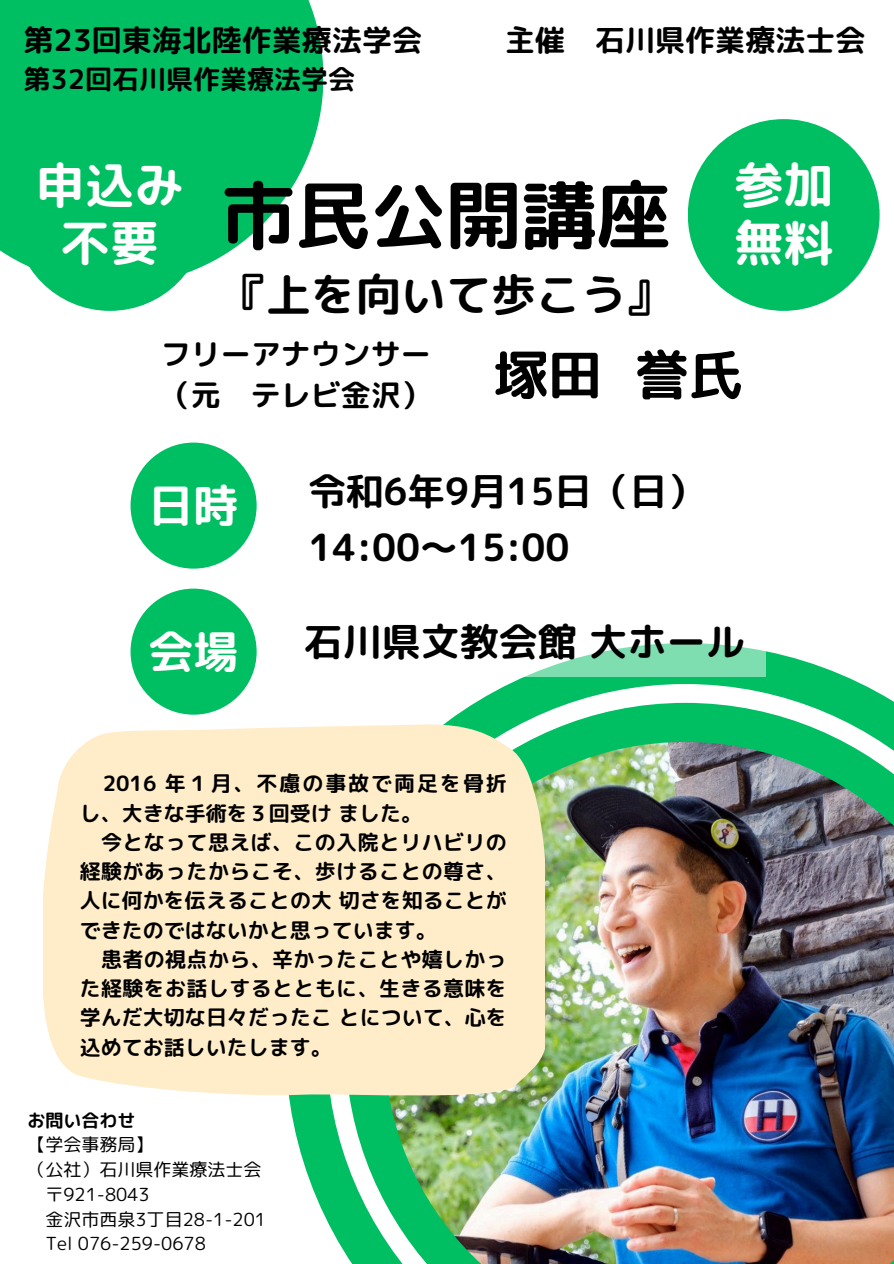
<style>
.page{position:relative;width:894px;height:1264px;background:#fff}
.page>*{position:absolute;margin:0;border:0;box-sizing:border-box;transform-origin:0 0}
.t1{font:75px "rounded mplus 1 p bold";color:#000}
.t2{font:54px "rounded mplus 1 p bold";color:#000}
.t3{font:49.5px/58.5px "rounded mplus 1 p bold";color:#fff;text-align:center}
.t4{font:45px "rounded mplus 1 p bold";color:#000}
.t5{font:45px "rounded mplus 1 p bold";color:#fff}
.t6{font:39px "rounded mplus 1 p bold";color:#000}
.t7{font:37.5px "rounded mplus 1 p bold";color:#000}
.t8{font:30px/41.7px "rounded mplus 1 p bold";color:#000}
.t9{font:27px "rounded mplus 1 p bold";color:#000}
.t10{font:21px "rounded mplus 1 p bold";color:#000}
.t11{font:21px "rounded mplus 1 p bold";letter-spacing:.02em;color:#000}
.t12{font:21px "rounded mplus 1 p bold";letter-spacing:.09em;color:#000}
.t13{font:18px "rounded mplus 1 p regular";color:#000}
.t14{font:18px "rounded mplus 1 p bold";color:#000}
</style>
<div class="page">
<svg style="left:0;top:0;width:323px;height:285px;fill:#00bf63"></svg>
<svg style="left:289px;top:651px;width:573px;height:567px"></svg>
<svg style="left:326px;top:684px;width:567px;height:569px"></svg>
<svg style="left:345px;top:703px;width:548px;height:560px;fill:#00bf63"></svg>
<img style="left:384px;top:742px;width:509px;height:521px">
<div style="left:687px;top:119px;width:192px;height:192px;background:#00bf63;border-radius:50%"></div>
<div style="left:14px;top:119px;width:192px;height:192px;background:#00bf63;border-radius:50%"></div>
<div style="left:130px;top:442px;width:126px;height:126px;background:#00bf63;border-radius:50%"></div>
<div style="left:130px;top:588px;width:126px;height:126px;background:#00bf63;border-radius:50%"></div>
<svg style="left:43px;top:722px;width:501px;height:379px;background:#faecc9"></svg>
<div style="left:285px;top:442px;width:480px;height:235px;background:#fff"></div>
<p class="t8" style="left:23px;top:19px;width:400px">第23回東海北陸作業療法学会</p>
<p class="t9" style="left:23px;top:60px;width:333px">第32回石川県作業療法学会</p>
<p class="t8" style="left:505px;top:19px;width:361px">主催 石川県作業療法士会</p>
<h4 class="t3" style="left:36px;top:155px;width:150px">申込み不要</h4>
<h3 class="t1" style="left:221px;top:162px;width:451px">市民公開講座</h3>
<h4 class="t4" style="left:221px;top:263px;width:451px">『上を向いて歩こう』</h4>
<h2 class="t3" style="left:734px;top:155px;width:100px">参加</h2>
<h2 class="t3" style="left:734px;top:213px;width:100px">無料</h2>
<h6 class="t8" style="left:161px;top:332px;width:271px">フリーアナウンサー（元 テレビ金沢）</h6>
<p class="t2" style="left:494px;top:336px;width:250px">塚田 誉氏</p>
<h3 class="t5" style="left:148px;top:473px;width:91px">日時</h3>
<h3 class="t5" style="left:148px;top:619px;width:91px">会場</h3>
<h4 class="t5" style="left:78px;top:622px;width:91px">会場</h4>
<p class="t7" style="left:308px;top:464px;width:397px">令和6年9月15日（日）</p>
<p class="t7" style="left:308px;top:520px;width:262px">14:00～15:00</p>
<p class="t6" style="left:304px;top:614px;width:442px">石川県文教会館大ホール</p>
<p class="t12" style="left:103px;top:768px;width:405px">2016 年１月、不慮の事故で両足を骨折</p>
<p class="t10" style="left:80px;top:798px;width:344px">し、大きな手術を３回受けました。</p>
<p class="t11" style="left:101px;top:827px;width:407px">今となって思えば、この入院とリハビリの</p>
<p class="t11" style="left:80px;top:856px;width:428px">経験があったからこそ、歩けることの尊さ、</p>
<p class="t10" style="left:80px;top:885px;width:428px">人に何かを伝えることの大切さを知ることが</p>
<p class="t10" style="left:80px;top:915px;width:358px">できたのではないかと思っています。</p>
<p class="t11" style="left:101px;top:944px;width:407px">患者の視点から、辛かったことや嬉しかっ</p>
<p class="t11" style="left:80px;top:973px;width:428px">た経験をお話しするとともに、生きる意味を</p>
<p class="t10" style="left:80px;top:1002px;width:428px">学んだ大切な日々だったことについて、心を</p>
<p class="t10" style="left:80px;top:1032px;width:253px">込めてお話しいたします。</p>
<h5 class="t14" style="left:27px;top:1107px;width:110px">お問い合わせ</h5>
<h5 class="t13" style="left:27px;top:1131px;width:128px">【学会事務局】</h5>
<h2 class="t13" style="left:27px;top:1156px;width:236px">（公社）石川県作業療法士会</h2>
<h1 class="t13" style="left:45px;top:1181px;width:106px">〒921-8043</h1>
<h3 class="t13" style="left:45px;top:1206px;width:222px">金沢市西泉3丁目28-1-201</h3>
<h2 class="t13" style="left:45px;top:1230px;width:162px">Tel 076-259-0678</h2>
</div>
